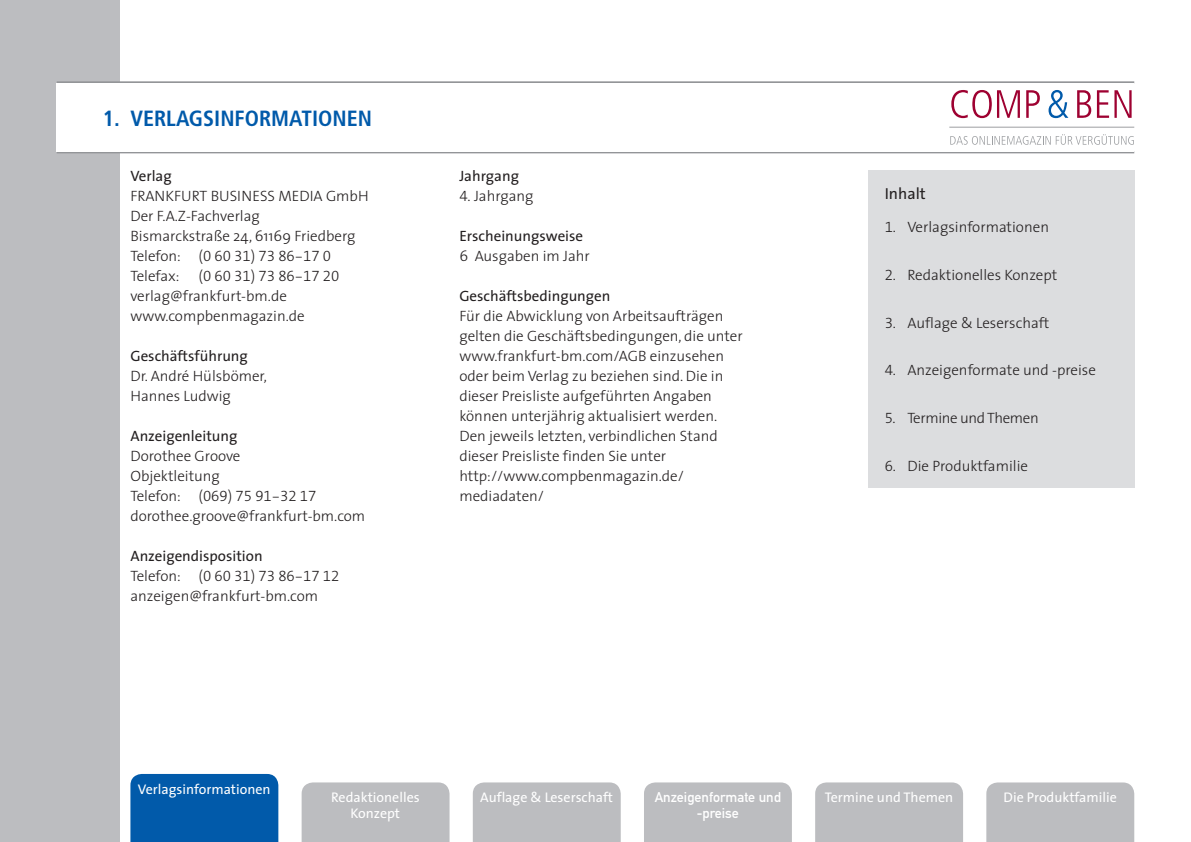
<style>
.page{position:relative;width:1191px;height:842px;background:#fff}
.page>*{position:absolute;margin:0;border:0;box-sizing:border-box;transform-origin:0 0}
.Titel-01{font:700 condensed 22px "Frutiger LT Std";color:#015aaa}
.Titel-02{font:16px "The Sans";color:#231f20}
.Body-Text{font:300 15px/20px "The Sans";color:#231f20}
.Inhalt{font:300 15px "The Sans";color:#231f20}
.Body-Text-2{font:15px "The Sans";color:#231f20}
.Body-Text-3{font:15px "The Sans Light Expert";color:#231f20}
.Inhalt-2{font:300 15px "The Sans";letter-spacing:-.025em;color:#231f20}
.Reiter-Text{font:14px/16px "The Sans";color:#fff;text-align:center}
.Reiter-Text-2{font:14px/16px "DIN Mittelschrift Std";color:#fff;text-align:center}
.s1{font-family:"The Sans";font-weight:300}
.s2{font-family:"The Sans Light Expert";font-weight:400}
</style>
<div class="page">
<div style="left:0;top:0;width:119px;height:842px;background:#bcbdc0"></div>
<hr style="left:57px;top:81px;width:1077px;height:2px;background:#939598">
<hr style="left:57px;top:151px;width:1077px;height:2px;background:#939598">
<div style="left:57px;top:83px;width:1077px;height:68px;background:#fff"></div>
<hr style="left:949px;top:127px;width:185px;height:1px;background:#9d9fa2">
<svg style="left:951px;top:90px;width:40px;height:28px"></svg>
<svg style="left:997px;top:90px;width:23px;height:28px"></svg>
<svg style="left:1026px;top:90px;width:13px;height:28px"></svg>
<svg style="left:1048px;top:90px;width:20px;height:28px"></svg>
<svg style="left:1077px;top:90px;width:14px;height:28px"></svg>
<svg style="left:1097px;top:90px;width:34px;height:28px"></svg>
<svg style="left:950px;top:134px;width:183px;height:11px"></svg>
<div style="left:302px;top:782px;width:147px;height:60px;background:#bcbdc0"></div>
<div style="left:473px;top:782px;width:148px;height:60px;background:#bcbdc0"></div>
<div style="left:644px;top:782px;width:148px;height:60px;background:#bcbdc0"></div>
<div style="left:815px;top:782px;width:148px;height:60px;background:#bcbdc0"></div>
<div style="left:986px;top:782px;width:148px;height:60px;background:#bcbdc0"></div>
<div style="left:130px;top:774px;width:148px;height:68px;background:#015aaa"></div>
<div style="left:867px;top:170px;width:267px;height:318px;background:#dcdddf"></div>
<p class="Titel-01" style="left:103px;top:105px;width:271px">1. VERLAGSINFORMATIONEN</p>
<p class="Body-Text-2" style="left:130px;top:163px;width:43px">Verlag</p>
<p class="Body-Text" style="left:130px;top:185px;width:240px">FRANKFURT BUSINESS MEDIA GmbH</p>
<p class="Body-Text" style="left:130px;top:205px;width:131px">Der F.A.Z-Fachverlag</p>
<p class="Body-Text" style="left:130px;top:225px;width:227px">Bismarckstraße 24, 61169 Friedberg</p>
<p class="Body-Text-3" style="left:130px;top:244px;width:202px"><span class="s1">Telefon:</span> (0 60 31) 73 86-17 0</p>
<p class="Body-Text" style="left:130px;top:265px;width:51px">Telefax:</p>
<p class="Body-Text-3" style="left:198px;top:264px;width:142px">(0 60 31) 73 86-17 20</p>
<p class="Body-Text" style="left:130px;top:285px;width:158px">verlag@frankfurt-bm.de</p>
<p class="Body-Text" style="left:130px;top:305px;width:176px">www.compbenmagazin.de</p>
<p class="Body-Text-2" style="left:130px;top:343px;width:119px">Geschäftsführung</p>
<p class="Body-Text" style="left:130px;top:365px;width:138px">Dr. André Hülsbömer,</p>
<p class="Body-Text" style="left:130px;top:385px;width:102px">Hannes Ludwig</p>
<p class="Body-Text-2" style="left:130px;top:423px;width:109px">Anzeigenleitung</p>
<p class="Body-Text" style="left:130px;top:445px;width:112px">Dorothee Groove</p>
<p class="Body-Text" style="left:130px;top:465px;width:91px">Objektleitung</p>
<p class="Body-Text-3" style="left:130px;top:484px;width:187px"><span class="s1">Telefon:</span> (069) 75 91-32 17</p>
<p class="Body-Text" style="left:130px;top:505px;width:236px">dorothee.groove@frankfurt-bm.com</p>
<p class="Body-Text-2" style="left:130px;top:543px;width:134px">Anzeigendisposition</p>
<p class="Body-Text-3" style="left:130px;top:564px;width:210px"><span class="s1">Telefon:</span> (0 60 31) 73 86-17 12</p>
<p class="Body-Text" style="left:130px;top:585px;width:189px">anzeigen@frankfurt-bm.com</p>
<p class="Body-Text-2" style="left:459px;top:163px;width:61px">Jahrgang</p>
<p class="Body-Text" style="left:459px;top:185px;width:76px"><span class="s2">4.</span> Jahrgang</p>
<p class="Body-Text-2" style="left:459px;top:223px;width:125px">Erscheinungsweise</p>
<p class="Body-Text" style="left:459px;top:245px;width:132px">6 Ausgaben im Jahr</p>
<p class="Body-Text-2" style="left:459px;top:283px;width:153px">Geschäftsbedingungen</p>
<p class="Body-Text" style="left:459px;top:305px;width:285px">Für die Abwicklung von Arbeitsaufträgen gelten die Geschäftsbedingungen, die unter www.frankfurt-bm.com/AGB einzusehen oder beim Verlag zu beziehen sind. Die in dieser Preisliste aufgeführten Angaben können unterjährig aktualisiert werden.<br>Den jeweils letzten, verbindlichen Stand dieser Preisliste finden Sie unter http://www.compbenmagazin.de/ mediadaten/</p>
<p class="Titel-02" style="left:884px;top:180px;width:43px">Inhalt</p>
<p class="Inhalt" style="left:884px;top:215px;width:166px"><span class="s2">1.</span> Verlagsinformationen</p>
<p class="Inhalt" style="left:884px;top:262px;width:174px"><span class="s2">2.</span> Redaktionelles Konzept</p>
<p class="Inhalt" style="left:884px;top:310px;width:166px"><span class="s2">3.</span> Auflage &amp; Leserschaft</p>
<p class="Inhalt" style="left:884px;top:358px;width:213px"><span class="s2">4.</span> Anzeigenformate und -preise</p>
<p class="Inhalt-2" style="left:884px;top:405px;width:156px"><span class="s2">5.</span> Termine und Themen</p>
<p class="Inhalt" style="left:884px;top:453px;width:145px"><span class="s2">6.</span> Die Produktfamilie</p>
<p class="Reiter-Text" style="left:138px;top:781px;width:134px">Verlagsinformationen</p>
<p class="Reiter-Text" style="left:331px;top:789px;width:90px">Redaktionelles<br>Konzept</p>
<p class="Reiter-Text" style="left:480px;top:789px;width:134px">Auflage &amp; Leserschaft</p>
<p class="Reiter-Text-2" style="left:654px;top:789px;width:128px">Anzeigenformate und -preise</p>
<p class="Reiter-Text" style="left:824px;top:789px;width:130px">Termine und Themen</p>
<p class="Reiter-Text" style="left:1003px;top:789px;width:115px">Die Produktfamilie</p>
</div>
